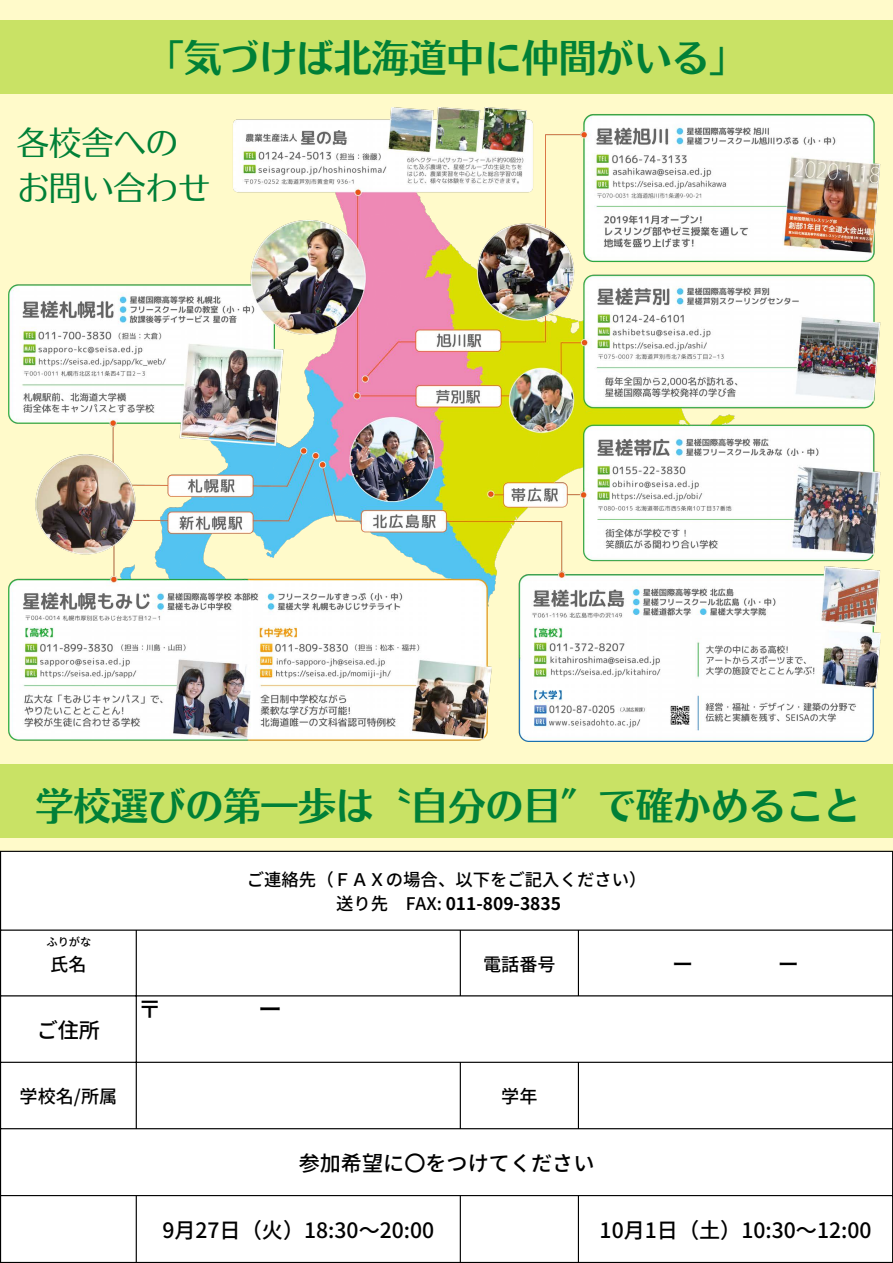
<style>
.page{position:relative;width:893px;height:1263px;background:#fffaca}
.page>*{position:absolute;margin:0;border:0;box-sizing:border-box;transform-origin:0 0}
.t1{font:37.5px "Nud Motoya Aporo Std W5";color:#008037}
.t2{font:32.25px/45px "Nud Motoya Aporo Std W3";color:#008037}
.t3{font:500 24px "Noto Sans JP";color:#000}
.t4{font:500 21.15px "Noto Sans JP";color:#000}
.t5{font:500 18.15px "Noto Sans JP";color:#000}
.t6{font:500 17.4px/24.2px "Noto Sans JP";color:#000;text-align:center}
.t7{font:500 11.25px "Noto Sans JP";color:#000}
.s1{font-weight:700}
</style>
<div class="page">
<div style="left:0;top:765px;width:893px;height:73px;background:#c9e265"></div>
<div style="left:0;top:858px;width:893px;height:405px;background:#fff"></div>
<div style="left:0;top:20px;width:893px;height:74px;background:#c9e265"></div>
<div style="left:0;top:851px;width:892px;height:79px;background:#fff"></div>
<hr style="left:0;top:852px;width:1px;height:410px;background:#000">
<hr style="left:136px;top:931px;width:1px;height:197px;background:#000">
<hr style="left:136px;top:1196px;width:1px;height:66px;background:#000">
<hr style="left:460px;top:931px;width:1px;height:64px;background:#000">
<hr style="left:460px;top:1063px;width:1px;height:65px;background:#000">
<hr style="left:460px;top:1196px;width:1px;height:66px;background:#000">
<hr style="left:578px;top:931px;width:1px;height:64px;background:#000">
<hr style="left:578px;top:1063px;width:1px;height:65px;background:#000">
<hr style="left:578px;top:1196px;width:1px;height:66px;background:#000">
<hr style="left:892px;top:852px;width:1px;height:410px;background:#000">
<hr style="left:0;top:851px;width:893px;height:1px;background:#000">
<hr style="left:0;top:929px;width:893px;height:2px;background:#000">
<hr style="left:0;top:995px;width:893px;height:1px;background:#000">
<hr style="left:0;top:1062px;width:893px;height:1px;background:#000">
<hr style="left:0;top:1128px;width:893px;height:1px;background:#000">
<hr style="left:0;top:1195px;width:893px;height:1px;background:#000">
<hr style="left:0;top:1262px;width:893px;height:1px;background:#000">
<img style="left:9px;top:107px;width:871px;height:634px">
<h1 class="t1" style="left:146px;top:39px;width:601px">「気づけば北海道中に仲間がいる」</h1>
<h2 class="t2" style="left:17px;top:120px;width:195px">各校舎へのお問い合わせ</h2>
<h1 class="t1" style="left:36px;top:786px;width:826px">学校選びの第一歩は〝自分の目 ″で確かめること</h1>
<p class="t7" style="left:46px;top:933px;width:47px">ふりがな</p>
<p class="t6" style="left:247px;top:866px;width:401px">ご連絡先（ＦＡＸの場合、以下をご記入ください）送り先 FAX: <span class="s1">011-809-3835</span></p>
<p class="t5" style="left:50px;top:949px;width:38px">氏名</p>
<p class="t5" style="left:483px;top:949px;width:74px">電話番号</p>
<p class="t4" style="left:672px;top:948px;width:23px">ー</p>
<p class="t4" style="left:778px;top:948px;width:23px">ー</p>
<p class="t4" style="left:37px;top:1013px;width:65px">ご住所</p>
<p class="t3" style="left:138px;top:990px;width:25px">〒</p>
<p class="t3" style="left:258px;top:990px;width:25px">ー</p>
<p class="t5" style="left:20px;top:1082px;width:99px">学校名/所属</p>
<p class="t5" style="left:501px;top:1082px;width:38px">学年</p>
<p class="t4" style="left:299px;top:1146px;width:297px">参加希望に〇をつけてください</p>
<p class="t4" style="left:162px;top:1213px;width:273px">9月 27日（火）18:30～20:00</p>
<p class="t4" style="left:599px;top:1213px;width:273px">10月 1日（土）10:30～12:00</p>
</div>
